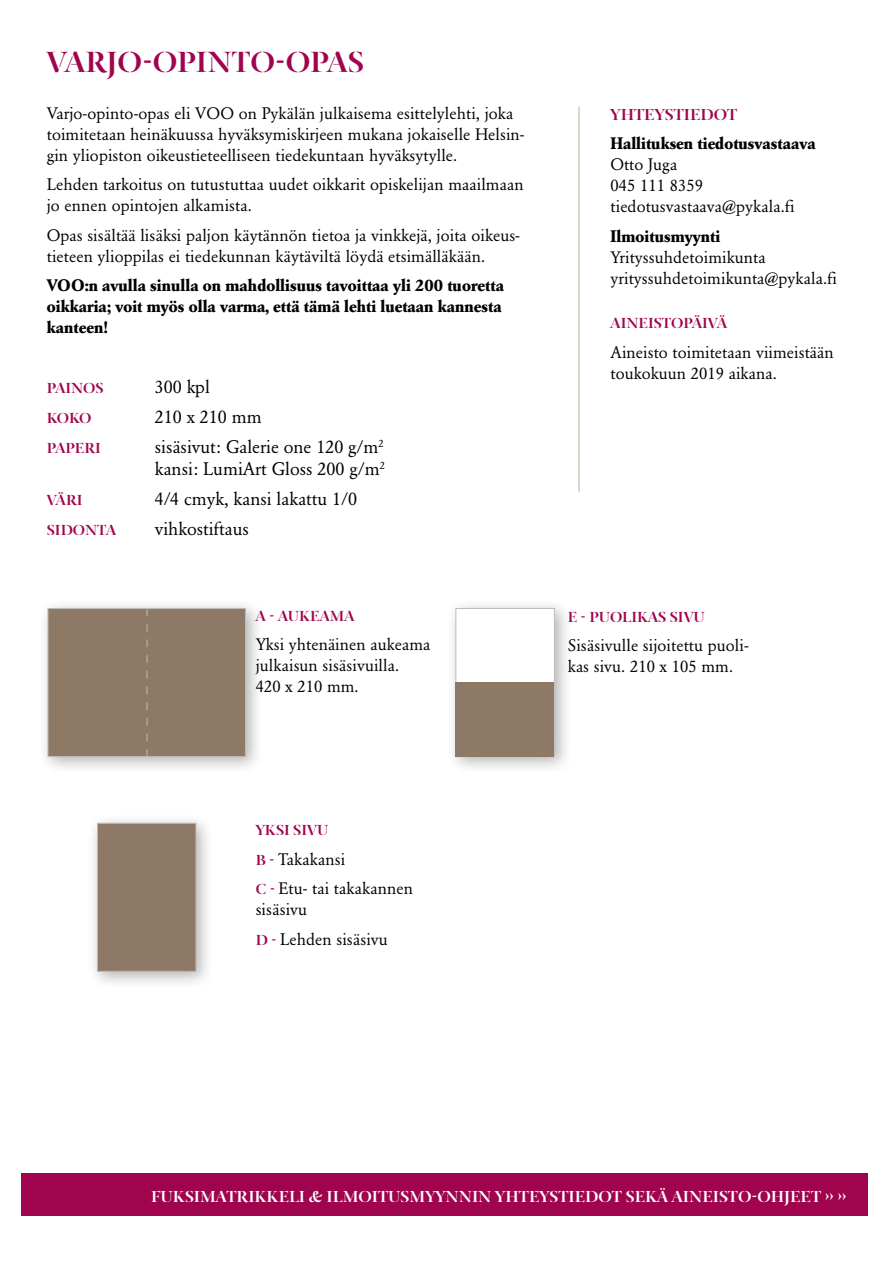
<style>
.page{position:relative;width:893px;height:1263px;background:#fff}
.page>*{position:absolute;margin:0;border:0;box-sizing:border-box;transform-origin:0 0}
.t1{font:700 33px "Ty Stencil Pro";letter-spacing:-.005em;color:#a0044e}
.t2{font:18px/21.6px "Garamond BE";color:#000}
.t3{font:700 18px "Ty Stencil Pro";color:#fff}
.t4{font:700 18px "Ty Stencil Pro";color:#a0044e}
.t5{font:16.5px/21px "Garamond BE";letter-spacing:.005em;color:#000}
.t6{font:700 16.5px/21px "Garamond BE";letter-spacing:.005em;color:#000}
.t7{font:700 16.5px "Ty Stencil Pro";color:#a0044e}
.s1{font-family:"Ty Stencil Pro";font-weight:700;color:#a0044e}
</style>
<div class="page">
<div style="left:37px;top:598px;width:227px;height:177px;background:#000;opacity:.3"></div>
<div style="left:48px;top:608px;width:198px;height:149px;background:#8d7966;border:1px solid #bcbcbc"></div>
<svg style="left:147px;top:608px;width:1px;height:149px"></svg>
<div style="left:87px;top:812px;width:127px;height:177px;background:#000;opacity:.3"></div>
<div style="left:97px;top:823px;width:99px;height:149px;background:#8d7966;border:1px solid #bcbcbc"></div>
<div style="left:445px;top:598px;width:128px;height:177px;background:#000;opacity:.3"></div>
<div style="left:455px;top:608px;width:100px;height:149px;background:#fff;border:1px solid #bcbcbc"></div>
<div style="left:455px;top:683px;width:99px;height:74px;background:#8d7966"></div>
<hr style="left:578px;top:106px;width:2px;height:386px;background:#d8c8b8">
<div style="left:21px;top:1174px;width:846px;height:42px;background:#a0044e"></div>
<h1 class="t1" style="left:47px;top:43px;width:319px">VARJO-OPINTO-OPAS</h1>
<p class="t5" style="left:47px;top:103px;width:479px">Varjo-opinto-opas eli VOO on Pykälän julkaisema esittelylehti, joka toimitetaan heinäkuussa hyväksymiskirjeen mukana jokaiselle Helsin&shy;gin yliopiston oikeustieteelliseen tiedekuntaan hyväksytylle.</p>
<p class="t5" style="left:47px;top:174px;width:478px">Lehden tarkoitus on tutustuttaa uudet oikkarit opiskelijan maailmaan jo ennen opintojen alkamista.</p>
<p class="t5" style="left:47px;top:225px;width:475px">Opas sisältää lisäksi paljon käytännön tietoa ja vinkkejä, joita oikeus&shy;tieteen ylioppilas ei tiedekunnan käytäviltä löydä etsimälläkään.</p>
<p class="t6" style="left:47px;top:275px;width:459px">VOO:n avulla sinulla on mahdollisuus tavoittaa yli 200 tuoretta oikkaria; voit myös olla varma, että tämä lehti luetaan kannesta kanteen!</p>
<p class="t7" style="left:47px;top:378px;width:58px">PAINOS</p>
<p class="t2" style="left:155px;top:376px;width:57px">300 kpl</p>
<p class="t7" style="left:47px;top:408px;width:46px">KOKO</p>
<p class="t2" style="left:155px;top:406px;width:108px">210 x 210 mm</p>
<p class="t7" style="left:47px;top:439px;width:56px">PAPERI</p>
<p class="t2" style="left:155px;top:436px;width:232px">sisäsivut: Galerie one 120 g/m<sup>2 </sup>kansi: LumiArt Gloss 200 g/m<sup>2</sup></p>
<p class="t7" style="left:47px;top:490px;width:37px">VÄRI</p>
<p class="t2" style="left:155px;top:488px;width:204px">4/4 cmyk, kansi lakattu 1/0</p>
<p class="t7" style="left:47px;top:520px;width:71px">SIDONTA</p>
<p class="t2" style="left:155px;top:518px;width:96px">vihkostiftaus</p>
<p class="t7" style="left:256px;top:606px;width:100px">A - AUKEAMA</p>
<p class="t5" style="left:256px;top:634px;width:176px">Yksi yhtenäinen aukeama julkaisun sisäsivuilla.<br>420 x 210 mm.</p>
<p class="t4" style="left:611px;top:104px;width:128px">YHTEYSTIEDOT</p>
<p class="t6" style="left:611px;top:133px;width:207px">Hallituksen tiedotusvastaava</p>
<p class="t5" style="left:611px;top:154px;width:186px">Otto Juga<br>045 111 8359 tiedotusvastaava@pykala.fi</p>
<p class="t6" style="left:611px;top:226px;width:111px">Ilmoitusmyynti</p>
<p class="t5" style="left:611px;top:247px;width:228px">Yrityssuhdetoimikunta yrityssuhdetoimikunta@pykala.fi</p>
<p class="t7" style="left:611px;top:314px;width:118px">AINEISTOPÄIVÄ</p>
<p class="t5" style="left:611px;top:342px;width:225px">Aineisto toimitetaan viimeistään toukokuun 2019 aikana.</p>
<p class="t7" style="left:568px;top:607px;width:139px">E - PUOLIKAS SIVU</p>
<p class="t5" style="left:568px;top:635px;width:183px">Sisäsivulle sijoitettu puoli&shy;kas sivu. 210 x 105 mm.</p>
<p class="t7" style="left:256px;top:821px;width:74px">YKSI SIVU</p>
<p class="t5" style="left:256px;top:844px;width:159px;line-height:29.5px"><span class="s1">B -</span> Takakansi<br><span class="s1">C -</span> Etu- tai takakannen</p>
<p class="t5" style="left:256px;top:895px;width:134px;line-height:29.5px">sisäsivu<br><span class="s1">D -</span> Lehden sisäsivu</p>
<p class="t3" style="left:151px;top:1186px;width:697px">FUKSIMATRIKKELI &amp; ILMOITUSMYYNNIN YHTEYSTIEDOT SEKÄ AINEISTO-OHJEET ›› ››</p>
</div>
